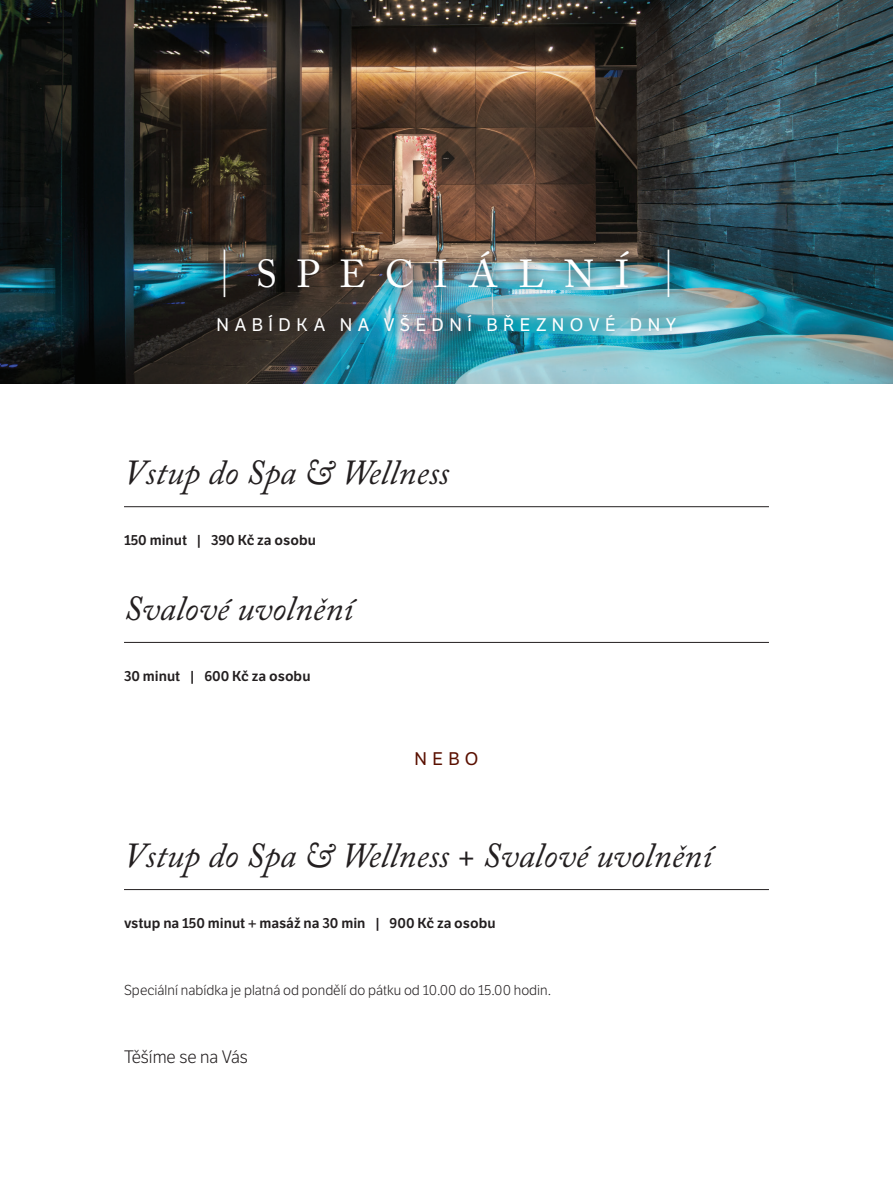
<style>
.page{position:relative;width:893px;height:1191px;background:#fff}
.page>*{position:absolute;margin:0;border:0;box-sizing:border-box;transform-origin:0 0}
.t1{font:38.68px "Adobe Caslon Pro";letter-spacing:.505em;color:#fff}
.t2{font:italic 35px "Adobe Caslon Pro";color:#231f20}
.t3{font:17.68px "LFT Etica";letter-spacing:.315em;color:#fff}
.t4{font:17.68px "LFT Etica";color:#5a1000}
.t5{font:300 17.5px "LFT Etica";color:#231f20}
.t6{font:600 14px "LFT Etica";color:#231f20}
.t7{font:300 14px "LFT Etica";color:#231f20}
.s1{font-size:46.55px}
</style>
<div class="page">
<img style="left:0;top:0;width:893px;height:383px">
<hr style="left:124px;top:506px;width:645px;height:1px;background:#231f20">
<hr style="left:124px;top:642px;width:645px;height:1px;background:#231f20">
<hr style="left:124px;top:889px;width:645px;height:1px;background:#231f20">
<img style="left:208px;top:235px;width:478px;height:65px">
<img style="left:202px;top:300px;width:488px;height:47px">
<h1 class="t1" style="left:219px;top:250px;width:456px"><span class="s1">|</span> SPECIÁLNÍ <span class="s1">|</span></h1>
<p class="t3" style="left:217px;top:314px;width:461px">NABÍDKA NA VŠEDNÍ BŘEZNOVÉ DNY</p>
<h2 class="t2" style="left:124px;top:451px;width:327px">Vstup do Spa &amp; Wellness</h2>
<p class="t6" style="left:124px;top:531px;width:194px">150 minut | 390 Kč za osobu</p>
<h2 class="t2" style="left:124px;top:587px;width:231px">Svalové uvolnění</h2>
<p class="t6" style="left:124px;top:667px;width:188px">30 minut | 600 Kč za osobu</p>
<p class="t4" style="left:414px;top:748px;width:66px">NEBO</p>
<h2 class="t2" style="left:124px;top:834px;width:590px">Vstup do Spa &amp; Wellness + Svalové uvolnění</h2>
<p class="t6" style="left:124px;top:914px;width:373px">vstup na 150 minut + masáž na 30 min | 900 Kč za osobu</p>
<p class="t7" style="left:124px;top:982px;width:429px">Speciální nabídka je platná od pondělí do pátku od 10.00 do 15.00 hodin.</p>
<p class="t5" style="left:124px;top:1046px;width:125px">Těšíme se na Vás</p>
</div>
